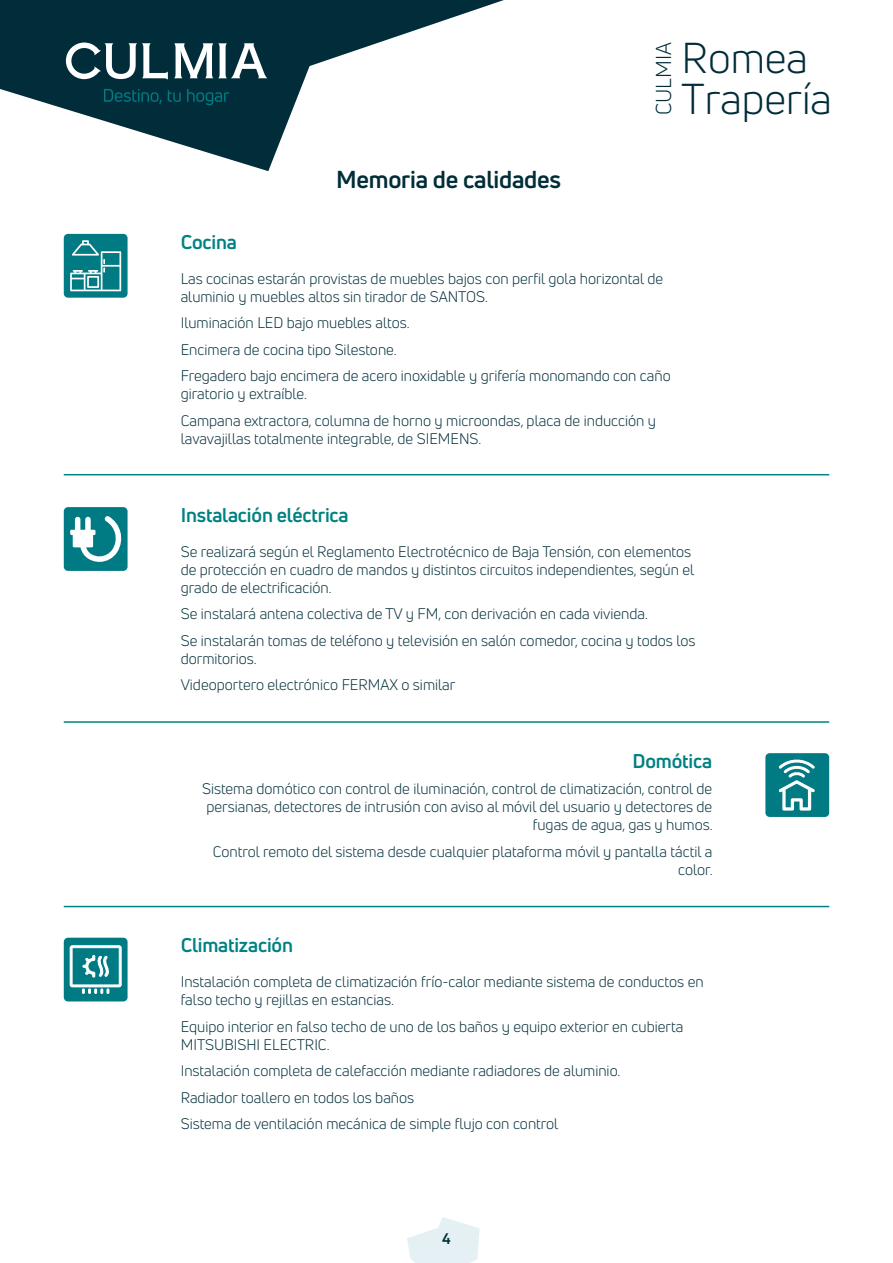
<style>
.page{position:relative;width:893px;height:1263px;background:#fff}
.page>*{position:absolute;margin:0;border:0;box-sizing:border-box;transform-origin:0 0}
.t1{font:42.3px/41.4px "Uni Neue";color:#002d39}
.t2{font:700 24px "Uni Neue";letter-spacing:-.01em;color:#002d39}
.t3{font:21.15px "Uni Neue";color:#002d39}
.t4{font:700 19.5px "Uni Neue";letter-spacing:-.01em;color:#008182}
.t5{font:15px/18px "Uni Neue";color:#002d39}
.t6{font:700 15px "Uni Neue";color:#002d39}
</style>
<div class="page">
<svg style="left:0;top:0;width:504px;height:171px"></svg>
<svg style="left:407px;top:1217px;width:73px;height:46px"></svg>
<svg style="left:174px;top:43px;width:93px;height:35px"></svg>
<svg style="left:66px;top:43px;width:102px;height:37px"></svg>
<svg style="left:104px;top:89px;width:125px;height:16px;background:#003e49"></svg>
<div style="left:64px;top:938px;width:64px;height:63px;background:#007b84;border-radius:4px"></div>
<svg style="left:70px;top:945px;width:52px;height:49px"></svg>
<div style="left:64px;top:507px;width:64px;height:64px;background:#007b84;border-radius:4px"></div>
<svg style="left:70px;top:516px;width:52px;height:46px"></svg>
<hr style="left:64px;top:906px;width:765px;height:1px;background:#008182">
<hr style="left:64px;top:721px;width:765px;height:2px;background:#008182">
<hr style="left:64px;top:474px;width:765px;height:1px;background:#008182">
<div style="left:64px;top:234px;width:64px;height:64px;background:#007b84;border-radius:4px"></div>
<svg style="left:70px;top:240px;width:51px;height:51px"></svg>
<div style="left:765px;top:753px;width:64px;height:64px;background:#007b84;border-radius:4px"></div>
<svg style="left:779px;top:759px;width:36px;height:51px"></svg>
<h2 class="t2" style="left:336px;top:164px;width:226px">Memoria de calidades</h2>
<h3 class="t3" style="left:651px;top:115px;width:74px;rotate:-90deg">CULMIA</h3>
<h1 class="t1" style="left:682px;top:37px;width:152px">Romea<br>Trapería</h1>
<h3 class="t4" style="left:181px;top:229px;width:58px">Cocina</h3>
<p class="t5" style="left:181px;top:269px;width:484px">Las cocinas estarán provistas de muebles bajos con perfil gola horizontal de aluminio y muebles altos sin tirador de SANTOS.</p>
<p class="t5" style="left:181px;top:309px;width:492px;line-height:26.5px">Iluminación LED bajo muebles altos.<br>Encimera de cocina tipo Silestone.<br>Fregadero bajo encimera de acero inoxidable y grifería monomando con caño</p>
<p class="t5" style="left:181px;top:380px;width:477px;line-height:26.5px">giratorio y extraíble.<br>Campana extractora, columna de horno y microondas, placa de inducción y</p>
<p class="t5" style="left:181px;top:429px;width:302px">lavavajillas totalmente integrable, de SIEMENS.</p>
<h3 class="t4" style="left:181px;top:502px;width:169px">Instalación eléctrica</h3>
<p class="t5" style="left:181px;top:542px;width:515px">Se realizará según el Reglamento Electrotécnico de Baja Tensión, con elementos de protección en cuadro de mandos y distintos circuitos independientes, según el grado de electrificación.</p>
<p class="t5" style="left:181px;top:600px;width:516px;line-height:26.5px">Se instalará antena colectiva de TV y FM, con derivación en cada vivienda.<br>Se instalarán tomas de teléfono y televisión en salón comedor, cocina y todos los</p>
<p class="t5" style="left:181px;top:645px;width:276px;line-height:26.5px">dormitorios.<br>Videoportero electrónico FERMAX o similar</p>
<h3 class="t4" style="left:632px;top:748px;width:81px">Domótica</h3>
<p class="t5" style="left:202px;top:780px;width:512px;text-align:right">Sistema domótico con control de iluminación, control de climatización, control de persianas, detectores de intrusión con aviso al móvil del usuario y detectores de fugas de agua, gas y humos.</p>
<p class="t5" style="left:213px;top:842px;width:501px;text-align:right">Control remoto del sistema desde cualquier plataforma móvil y pantalla táctil a color.</p>
<h3 class="t4" style="left:181px;top:933px;width:114px">Climatización</h3>
<p class="t5" style="left:181px;top:973px;width:524px">Instalación completa de climatización frío-calor mediante sistema de conductos en falso techo y rejillas en estancias.</p>
<p class="t5" style="left:181px;top:1017px;width:504px">Equipo interior en falso techo de uno de los baños y equipo exterior en cubierta<br>MITSUBISHI ELECTRIC.</p>
<p class="t5" style="left:181px;top:1058px;width:441px;line-height:26.5px">Instalación completa de calefacción mediante radiadores de aluminio.<br>Radiador toallero en todos los baños<br>Sistema de ventilación mecánica de simple flujo con control</p>
<p class="t6" style="left:442px;top:1229px;width:10px">4</p>
</div>
